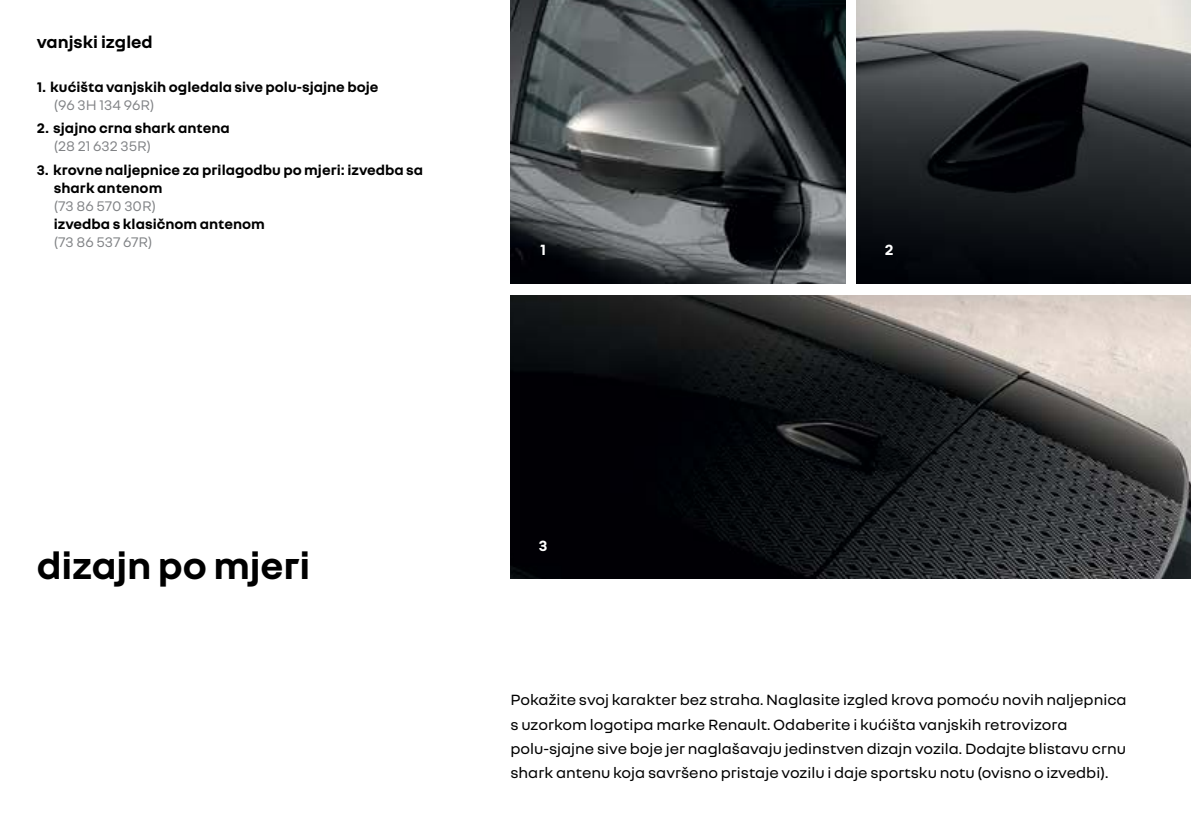
<style>
.page{position:relative;width:1191px;height:840px;background:#fff}
.page>*{position:absolute;margin:0;border:0;box-sizing:border-box;transform-origin:0 0}
.t1{font:700 40px "Nouvel R";letter-spacing:-.005em;color:#000}
.t2{font:700 18px "Nouvel R";color:#000}
.t3{font:16px/24px "Nouvel R";color:#000}
.t4{font:700 16px "Nouvel R";color:#fff}
.t5{font:700 15px/18px "Nouvel R";color:#000}
.t6{font:15px "Nouvel R";color:#808285}
</style>
<div class="page">
<img style="left:856px;top:0;width:335px;height:283px">
<img style="left:510px;top:0;width:335px;height:283px">
<img style="left:511px;top:295px;width:680px;height:283px">
<p class="t2" style="left:37px;top:31px;width:117px">vanjski izgled</p>
<p class="t5" style="left:37px;top:77px;width:343px">1. kućišta vanjskih ogledala sive polu-sjajne boje</p>
<p class="t6" style="left:54px;top:95px;width:102px">(96 3H 134 96R)</p>
<p class="t5" style="left:37px;top:118px;width:194px">2. sjajno crna shark antena</p>
<p class="t6" style="left:54px;top:137px;width:99px">(28 21 632 35R)</p>
<p class="t5" style="left:54px;top:160px;width:371px;text-indent:-17px">3. krovne naljepnice za prilagodbu po mjeri: izvedba sa shark antenom</p>
<p class="t6" style="left:54px;top:196px;width:104px">(73 86 570 30R)</p>
<p class="t5" style="left:54px;top:214px;width:212px">izvedba s klasičnom antenom</p>
<p class="t6" style="left:54px;top:232px;width:100px">(73 86 537 67R)</p>
<p class="t4" style="left:540px;top:239px;width:7px">1</p>
<p class="t4" style="left:884px;top:239px;width:10px">2</p>
<h1 class="t1" style="left:37px;top:539px;width:275px">dizajn po mjeri</h1>
<p class="t4" style="left:539px;top:534px;width:10px">3</p>
<p class="t3" style="left:510px;top:687px;width:618px">Pokažite svoj karakter bez straha. Naglasite izgled krova pomoću novih naljepnica s uzorkom logotipa marke Renault. Odaberite i kućišta vanjskih retrovizora polu-sjajne sive boje jer naglašavaju jedinstven dizajn vozila. Dodajte blistavu crnu shark antenu koja savršeno pristaje vozilu i daje sportsku notu (ovisno o izvedbi).</p>
</div>
